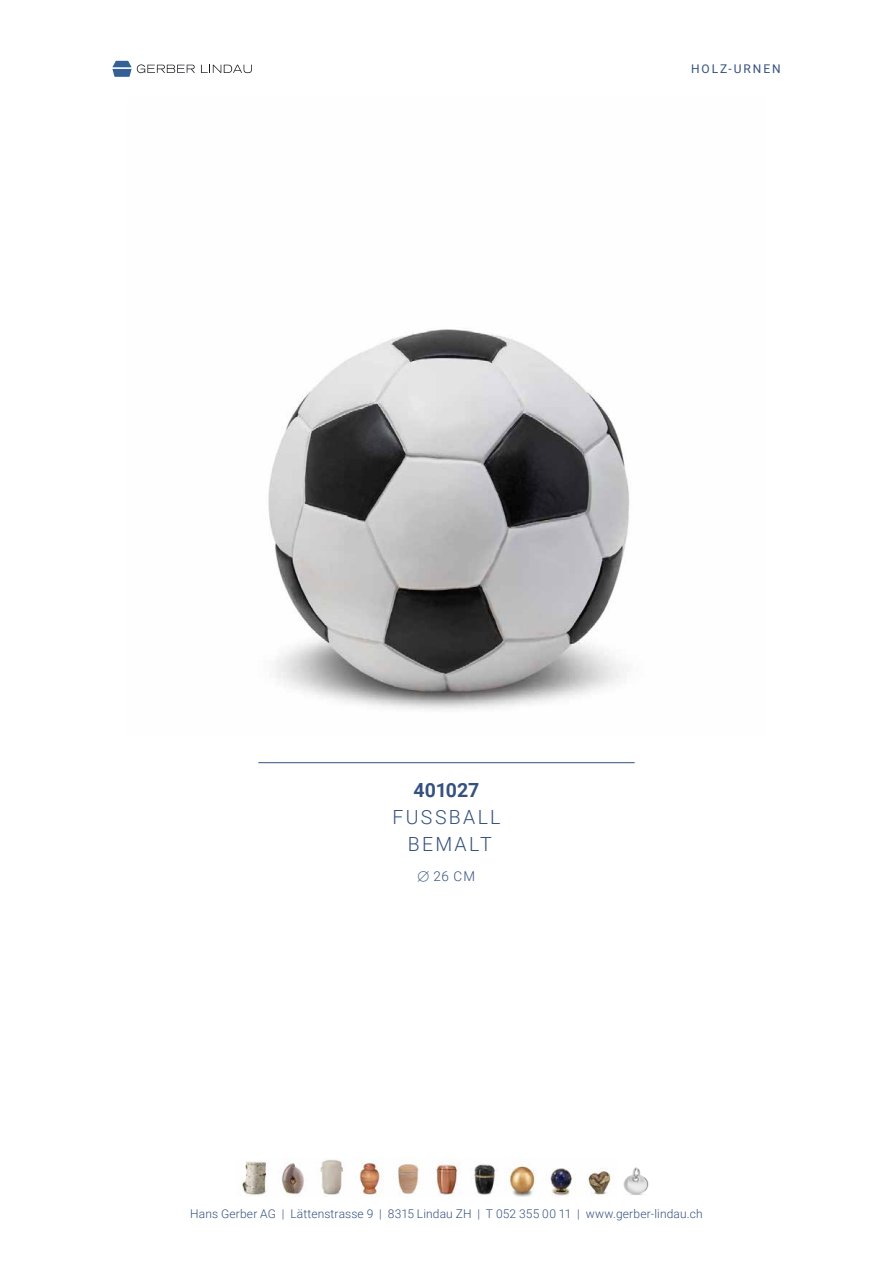
<style>
.page{position:relative;width:893px;height:1263px;background:#fff}
.page>*{position:absolute;margin:0;border:0;box-sizing:border-box;transform-origin:0 0}
.t1{font:300 19.5px/27px "Roboto";letter-spacing:.12em;color:#35517e;text-align:center}
.t2{font:700 19.5px "Roboto";letter-spacing:-.005em;color:#35517e}
.t3{font:300 13.5px "Roboto";color:#35517e}
.t4{font:300 12px "Roboto";letter-spacing:.01em;color:#35517e}
.t5{font:12px "Roboto";letter-spacing:.155em;color:#35517e}
</style>
<div class="page">
<svg style="left:112px;top:61px;width:83px;height:16px"></svg>
<svg style="left:201px;top:65px;width:51px;height:8px"></svg>
<hr style="left:258px;top:762px;width:377px;height:1px;background:#35517e">
<img style="left:268px;top:329px;width:362px;height:381px">
<img style="left:241px;top:1159px;width:408px;height:37px">
<p class="t5" style="left:691px;top:60px;width:91px">HOLZ-URNEN</p>
<h1 class="t2" style="left:414px;top:776px;width:67px">401027</h1>
<h1 class="t1" style="left:392px;top:803px;width:110px">FUSSBALL<br>BEMALT</h1>
<p class="t3" style="left:418px;top:867px;width:59px">∅ 26 CM</p>
<p class="t4" style="left:190px;top:1205px;width:514px">Hans Gerber AG | Lättenstrasse 9 | 8315 Lindau ZH | T 052 355 00 11 | www.gerber-lindau.ch</p>
</div>
